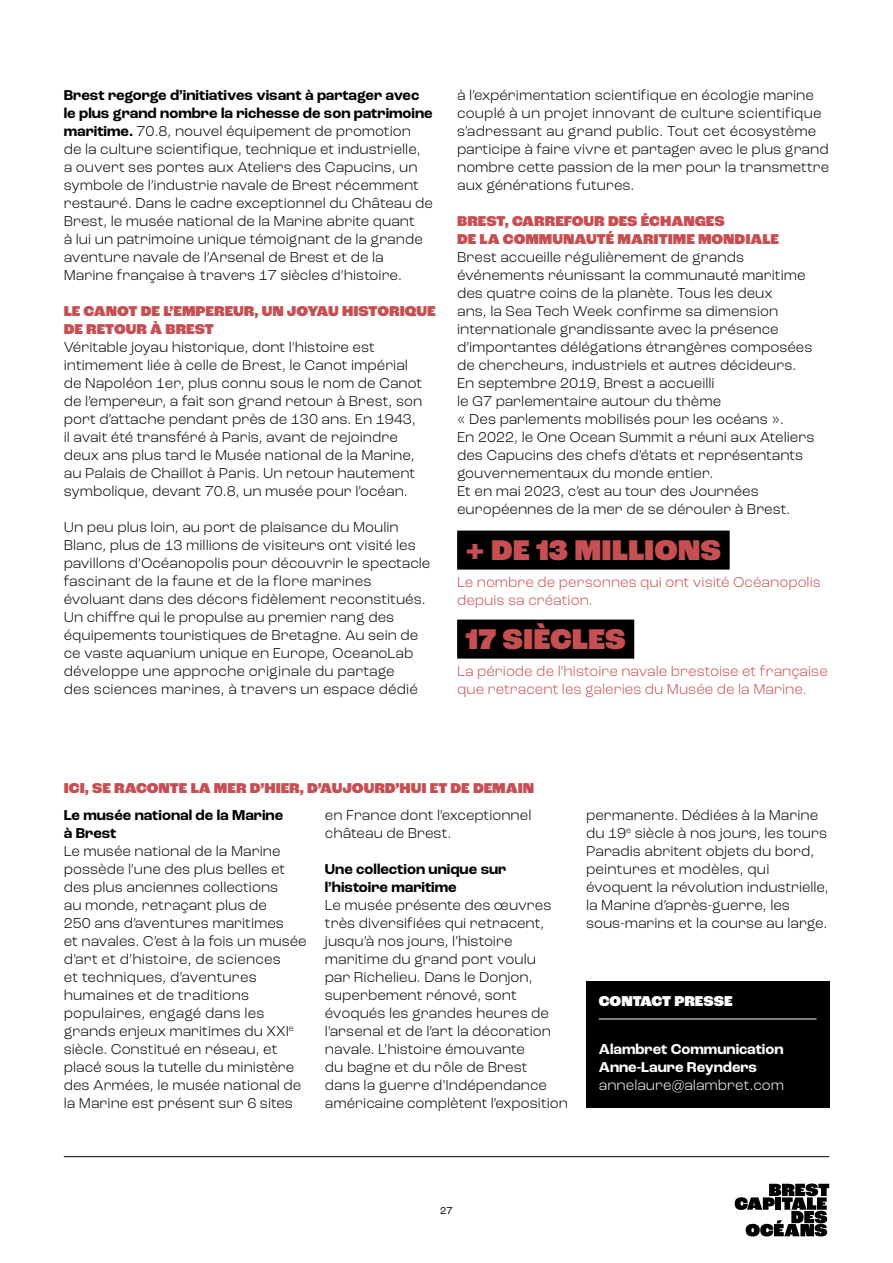
<style>
.page{position:relative;width:893px;height:1263px;background:#fff}
.page>*{position:absolute;margin:0;border:0;box-sizing:border-box;transform-origin:0 0}
.t1{font:900 30px "Roc Grotesk";color:#c64f53}
.t2{font:300 15px/18px "Roc Grotesk";color:#000}
.t3{font:900 15px/18px "Roc Grotesk";color:#c64f53}
.t4{font:300 15px/18px "Roc Grotesk";color:#c64f53}
.t5{font:700 15px/18px "Roc Grotesk";color:#000}
.t6{font:700 15px/18px "Roc Grotesk";color:#fff}
.t7{font:300 15px "Roc Grotesk";color:#fff}
.t8{font:900 15px "Roc Grotesk";color:#fff}
.t9{font:10.5px "Roc Grotesk";color:#000}
.s1{font-weight:700}
</style>
<div class="page">
<div style="left:457px;top:531px;width:273px;height:39px;background:#000"></div>
<div style="left:457px;top:620px;width:177px;height:39px;background:#000"></div>
<div style="left:586px;top:982px;width:243px;height:126px;background:#000"></div>
<hr style="left:599px;top:1019px;width:217px;height:1px;background:#fff">
<svg style="left:735px;top:1183px;width:94px;height:53px"></svg>
<hr style="left:64px;top:1156px;width:765px;height:1px;background:#000">
<p class="t2" style="left:64px;top:86px;width:371px"><span class="s1">Brest regorge d’initiatives visant à partager avec le plus grand nombre la richesse de son patrimoine maritime.</span> 70.8, nouvel équipement de promotion<br>de la culture scientifique, technique et industrielle, a ouvert ses portes aux Ateliers des Capucins, un symbole de l’industrie navale de Brest récemment restauré. Dans le cadre exceptionnel du Château de Brest, le musée national de la Marine abrite quant<br>à lui un patrimoine unique témoignant de la grande aventure navale de l’Arsenal de Brest et de la Marine française à travers 17 siècles d’histoire.</p>
<p class="t3" style="left:64px;top:302px;width:373px">LE CANOT DE L’EMPEREUR, UN JOYAU HISTORIQUE<br>DE RETOUR À BREST</p>
<p class="t2" style="left:64px;top:338px;width:360px">Véritable joyau historique, dont l’histoire est intimement liée à celle de Brest, le Canot impérial de Napoléon 1er, plus connu sous le nom de Canot de l’empereur, a fait son grand retour à Brest, son port d’attache pendant près de 130 ans. En 1943, il avait été transféré à Paris, avant de rejoindre deux ans plus tard le Musée national de la Marine, au Palais de Chaillot à Paris. Un retour hautement symbolique, devant 70.8, un musée pour l’océan.</p>
<p class="t2" style="left:64px;top:518px;width:368px">Un peu plus loin, au port de plaisance du Moulin Blanc, plus de 13 millions de visiteurs ont visité les pavillons d’Océanopolis pour découvrir le spectacle fascinant de la faune et de la flore marines évoluant dans des décors fidèlement reconstitués.<br>Un chiffre qui le propulse au premier rang des équipements touristiques de Bretagne. Au sein de ce vaste aquarium unique en Europe, OceanoLab développe une approche originale du partage<br>des sciences marines, à travers un espace dédié</p>
<p class="t2" style="left:457px;top:86px;width:374px">à l’expérimentation scientifique en écologie marine couplé à un projet innovant de culture scientifique s’adressant au grand public. Tout cet écosystème participe à faire vivre et partager avec le plus grand nombre cette passion de la mer pour la transmettre aux générations futures.</p>
<p class="t3" style="left:457px;top:212px;width:323px">BREST, CARREFOUR DES ÉCHANGES<br>DE LA COMMUNAUTÉ MARITIME MONDIALE</p>
<p class="t2" style="left:457px;top:248px;width:359px">Brest accueille régulièrement de grands événements réunissant la communauté maritime des quatre coins de la planète. Tous les deux<br>ans, la Sea Tech Week confirme sa dimension internationale grandissante avec la présence d’importantes délégations étrangères composées de chercheurs, industriels et autres décideurs.<br>En septembre 2019, Brest a accueilli<br>le G7 parlementaire autour du thème<br>« Des parlements mobilisés pour les océans ».<br>En 2022, le One Ocean Summit a réuni aux Ateliers des Capucins des chefs d’états et représentants gouvernementaux du monde entier.<br>Et en mai 2023, c’est au tour des Journées européennes de la mer de se dérouler à Brest.</p>
<h1 class="t1" style="left:466px;top:532px;width:257px">+ DE 13 MILLIONS</h1>
<p class="t4" style="left:457px;top:573px;width:365px">Le nombre de personnes qui ont visité Océanopolis depuis sa création.</p>
<h1 class="t1" style="left:466px;top:621px;width:162px">17 SIÈCLES</h1>
<p class="t4" style="left:457px;top:662px;width:372px">La période de l’histoire navale brestoise et française que retracent les galeries du Musée de la Marine.</p>
<p class="t3" style="left:64px;top:779px;width:472px">ICI, SE RACONTE LA MER D’HIER, D’AUJOURD’HUI ET DE DEMAIN</p>
<p class="t5" style="left:64px;top:806px;width:221px">Le musée national de la Marine à Brest</p>
<p class="t2" style="left:64px;top:842px;width:244px">Le musée national de la Marine possède l’une des plus belles et des plus anciennes collections<br>au monde, retraçant plus de<br>250 ans d’aventures maritimes<br>et navales. C’est à la fois un musée d’art et d’histoire, de sciences<br>et techniques, d’aventures humaines et de traditions populaires, engagé dans les grands enjeux maritimes du XXI<sup>e </sup>siècle. Constitué en réseau, et placé sous la tutelle du ministère des Armées, le musée national de la Marine est présent sur 6 sites</p>
<p class="t2" style="left:325px;top:806px;width:208px">en France dont l’exceptionnel château de Brest.</p>
<p class="t5" style="left:325px;top:860px;width:183px">Une collection unique sur l’histoire maritime</p>
<p class="t2" style="left:325px;top:896px;width:245px">Le musée présente des œuvres très diversifiées qui retracent, jusqu’à nos jours, l’histoire maritime du grand port voulu<br>par Richelieu. Dans le Donjon, superbement rénové, sont évoqués les grandes heures de l’arsenal et de l’art la décoration navale. L’histoire émouvante<br>du bagne et du rôle de Brest<br>dans la guerre d’Indépendance américaine complètent l’exposition</p>
<p class="t2" style="left:586px;top:806px;width:244px">permanente. Dédiées à la Marine du 19<sup>e</sup> siècle à nos jours, les tours<br>Paradis abritent objets du bord, peintures et modèles, qui évoquent la révolution industrielle, la Marine d’après-guerre, les sous-marins et la course au large.</p>
<p class="t8" style="left:599px;top:992px;width:135px">CONTACT PRESSE</p>
<p class="t6" style="left:599px;top:1040px;width:186px">Alambret Communication<br>Anne-Laure Reynders</p>
<p class="t7" style="left:599px;top:1076px;width:187px">annelaure@alambret.com</p>
<p class="t9" style="left:440px;top:1204px;width:14px">27</p>
</div>
